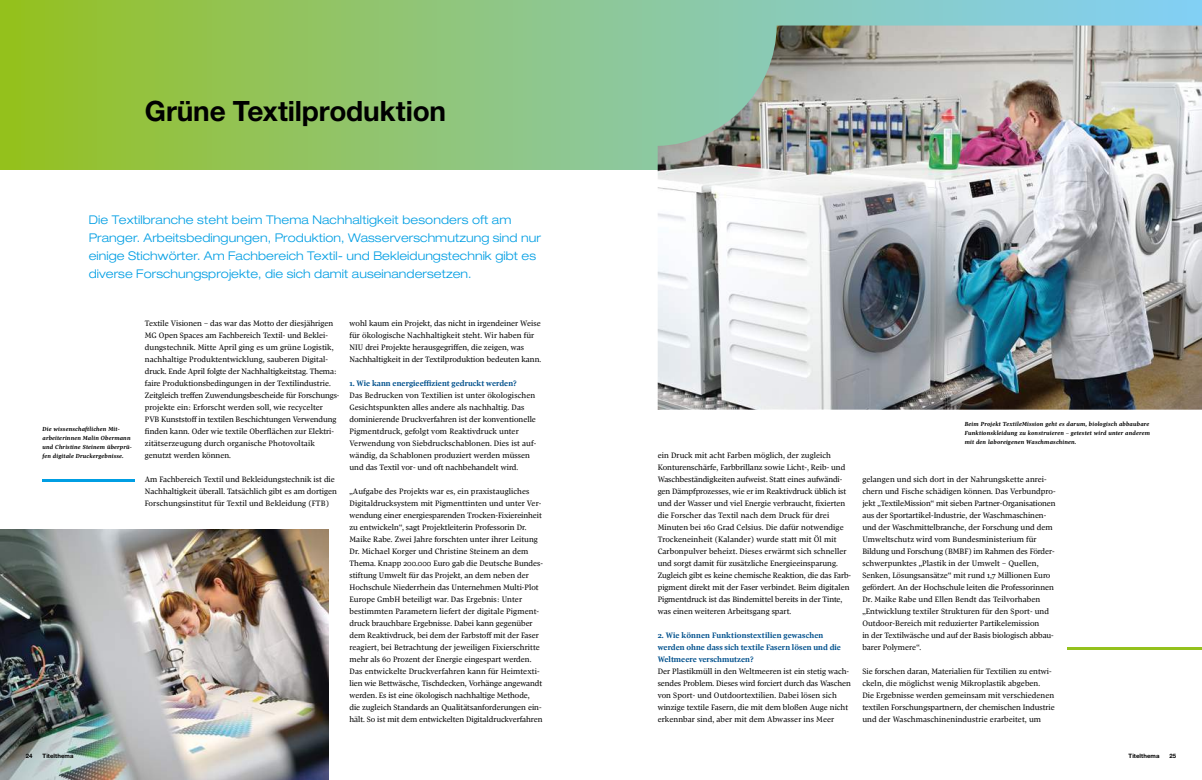
<style>
.page{position:relative;width:1202px;height:780px;background:#fff}
.page>*{position:absolute;margin:0;border:0;box-sizing:border-box;transform-origin:0 0}
.t1{font:700 28px "Helvetica Neue CE";letter-spacing:-.005em;color:#000}
.t2{font:300 expanded 12px/18px "Helvetica Neue LT Std";letter-spacing:.005em;color:#009ee3}
.t3{font:8px/12px "Pratt Nova Text";color:#000}
.t4{font:700 8px/12px "Pratt Nova Text";color:#00508c}
.t5{font:italic 700 6px/9px "Pratt Nova Text";letter-spacing:.03em;color:#000}
.t6{font:700 6px "Helvetica Neue CE";letter-spacing:.01em;color:#000}
</style>
<div class="page">
<div style="left:0;top:0;width:1202px;height:169px;background:linear-gradient(to right,#96c028,#83d0fe)"></div>
<img style="left:658px;top:26px;width:544px;height:383px">
<img style="left:0;top:529px;width:329px;height:251px">
<hr style="left:43px;top:479px;width:92px;height:2px;background:#009ee3">
<hr style="left:1067px;top:647px;width:135px;height:2px;background:#94c11c">
<h1 class="t1" style="left:145px;top:94px;width:303px">Grüne Textilproduktion</h1>
<p class="t2" style="left:89px;top:210px;width:454px">Die Textilbranche steht beim Thema Nachhaltigkeit besonders oft am Pranger. Arbeitsbedingungen, Produktion, Wasserverschmutzung sind nur einige Stichwörter. Am Fachbereich Textil- und Bekleidungstechnik gibt es diverse Forschungsprojekte, die sich damit auseinandersetzen.</p>
<p class="t5" style="left:43px;top:424px;width:91px">Die wissenschaftlichen Mit&shy;arbeiterinnen Malin Obermann und Christine Steinem überprü&shy;fen digitale Druckergebnisse.</p>
<p class="t3" style="left:145px;top:317px;width:196px">Textile Visionen – das war das Motto der diesjährigen MG Open Spaces am Fachbereich Textil- und Beklei&shy;dungstechnik. Mitte April ging es um grüne Logistik, nachhaltige Produktentwicklung, sauberen Digital&shy;druck. Ende April folgte der Nachhaltigkeitstag. Thema: faire Produktionsbedingungen in der Textilindustrie.<br>Zeitgleich treffen Zuwendungsbescheide für Forschungs&shy;projekte ein: Erforscht werden soll, wie recycelter PVB Kunststoff in textilen Beschichtungen Verwendung finden kann. Oder wie textile Oberflächen zur Elektri&shy;zitätserzeugung durch organische Photovoltaik genutzt werden können.</p>
<p class="t3" style="left:145px;top:473px;width:194px">Am Fachbereich Textil und Bekleidungstechnik ist die<br>Nachhaltigkeit überall. Tatsächlich gibt es am dortigen<br>Forschungsinstitut für Textil und Bekleidung (FTB)</p>
<p class="t3" style="left:350px;top:317px;width:193px">wohl kaum ein Projekt, das nicht in irgendeiner Weise für ökologische Nachhaltigkeit steht. Wir haben für NIU drei Projekte herausgegriffen, die zeigen, was Nachhaltigkeit in der Textilproduktion bedeuten kann.</p>
<p class="t4" style="left:350px;top:377px;width:169px">1. Wie kann energieeffizient gedruckt werden?</p>
<p class="t3" style="left:350px;top:389px;width:188px">Das Bedrucken von Textilien ist unter ökologischen Gesichtspunkten alles andere als nachhaltig. Das dominierende Druckverfahren ist der konventionelle Pigmentdruck, gefolgt vom Reaktivdruck unter Verwendung von Siebdruckschablonen. Dies ist auf&shy;wändig, da Schablonen produziert werden müssen und das Textil vor- und oft nachbehandelt wird.</p>
<p class="t3" style="left:350px;top:485px;width:195px">„Aufgabe des Projekts war es, ein praxistaugliches Digitaldrucksystem mit Pigmenttinten und unter Ver&shy;wendung einer energiesparenden Trocken-Fixiereinheit zu entwickeln“, sagt Projektleiterin Professorin Dr.<br>Maike Rabe. Zwei Jahre forschten unter ihrer Leitung Dr. Michael Korger und Christine Steinem an dem Thema. Knapp 200.000 Euro gab die Deutsche Bundes&shy;stiftung Umwelt für das Projekt, an dem neben der Hochschule Niederrhein das Unternehmen Multi-Plot Europe GmbH beteiligt war. Das Ergebnis: Unter bestimmten Parametern liefert der digitale Pigment&shy;druck brauchbare Ergebnisse. Dabei kann gegenüber dem Reaktivdruck, bei dem der Farbstoff mit der Faser reagiert, bei Betrachtung der jeweiligen Fixierschritte mehr als 60 Prozent der Energie eingespart werden.<br>Das entwickelte Druckverfahren kann für Heimtexti&shy;lien wie Bettwäsche, Tischdecken, Vorhänge angewandt werden. Es ist eine ökologisch nachhaltige Methode,<br>die zugleich Standards an Qualitätsanforderungen ein&shy;hält. So ist mit dem entwickelten Digitaldruckverfahren</p>
<p class="t3" style="left:658px;top:449px;width:195px">ein Druck mit acht Farben möglich, der zugleich Konturenschärfe, Farbbrillanz sowie Licht-, Reib- und Waschbeständigkeiten aufweist. Statt eines aufwändi&shy;gen Dämpfprozesses, wie er im Reaktivdruck üblich ist und der Wasser und viel Energie verbraucht, fixierten die Forscher das Textil nach dem Druck für drei Minuten bei 160 Grad Celsius. Die dafür notwendige Trockeneinheit (Kalander) wurde statt mit Öl mit Carbonpulver beheizt. Dieses erwärmt sich schneller und sorgt damit für zusätzliche Energieeinsparung.<br>Zugleich gibt es keine chemische Reaktion, die das Farb&shy;pigment direkt mit der Faser verbindet. Beim digitalen Pigmentdruck ist das Bindemittel bereits in der Tinte, was einen weiteren Arbeitsgang spart.</p>
<p class="t4" style="left:658px;top:629px;width:185px">2. Wie können Funktionstextilien gewaschen werden ohne dass sich textile Fasern lösen und die<br>Weltmeere verschmutzen?</p>
<p class="t3" style="left:658px;top:665px;width:195px">Der Plastikmüll in den Weltmeeren ist ein stetig wach&shy;sendes Problem. Dieses wird forciert durch das Waschen von Sport- und Outdoortextilien. Dabei lösen sich winzige textile Fasern, die mit dem bloßen Auge nicht erkennbar sind, aber mit dem Abwasser ins Meer</p>
<p class="t5" style="left:965px;top:420px;width:187px">Beim Projekt TextileMission geht es darum, biologisch abbaubare<br>Funktionskleidung zu konstruieren – getestet wird unter anderem mit den laboreigenen Waschmaschinen.</p>
<p class="t3" style="left:862px;top:473px;width:195px">gelangen und sich dort in der Nahrungskette anrei&shy;chern und Fische schädigen können. Das Verbundpro&shy;jekt „TextileMission“ mit sieben Partner-Organisationen aus der Sportartikel-Industrie, der Waschmaschinen&shy;und der Waschmittelbranche, der Forschung und dem Umweltschutz wird vom Bundesministerium für Bildung und Forschung (BMBF) im Rahmen des Förder&shy;schwerpunktes „Plastik in der Umwelt – Quellen, Senken, Lösungsansätze“ mit rund 1,7 Millionen Euro gefördert. An der Hochschule leiten die Professorinnen Dr. Maike Rabe und Ellen Bendt das Teilvorhaben „Entwicklung textiler Strukturen für den Sport- und Outdoor-Bereich mit reduzierter Partikelemission<br>in der Textilwäsche und auf der Basis biologisch abbau&shy;barer Polymere“.</p>
<p class="t3" style="left:862px;top:665px;width:194px">Sie forschen daran, Materialien für Textilien zu entwi&shy;ckeln, die möglichst wenig Mikroplastik abgeben.<br>Die Ergebnisse werden gemeinsam mit verschiedenen textilen Forschungspartnern, der chemischen Industrie und der Waschmaschinenindustrie erarbeitet, um</p>
<p class="t6" style="left:26px;top:752px;width:8px">24</p>
<p class="t6" style="left:43px;top:752px;width:32px">Titelthema</p>
<p class="t6" style="left:1128px;top:752px;width:32px">Titelthema</p>
<p class="t6" style="left:1169px;top:752px;width:8px">25</p>
</div>
